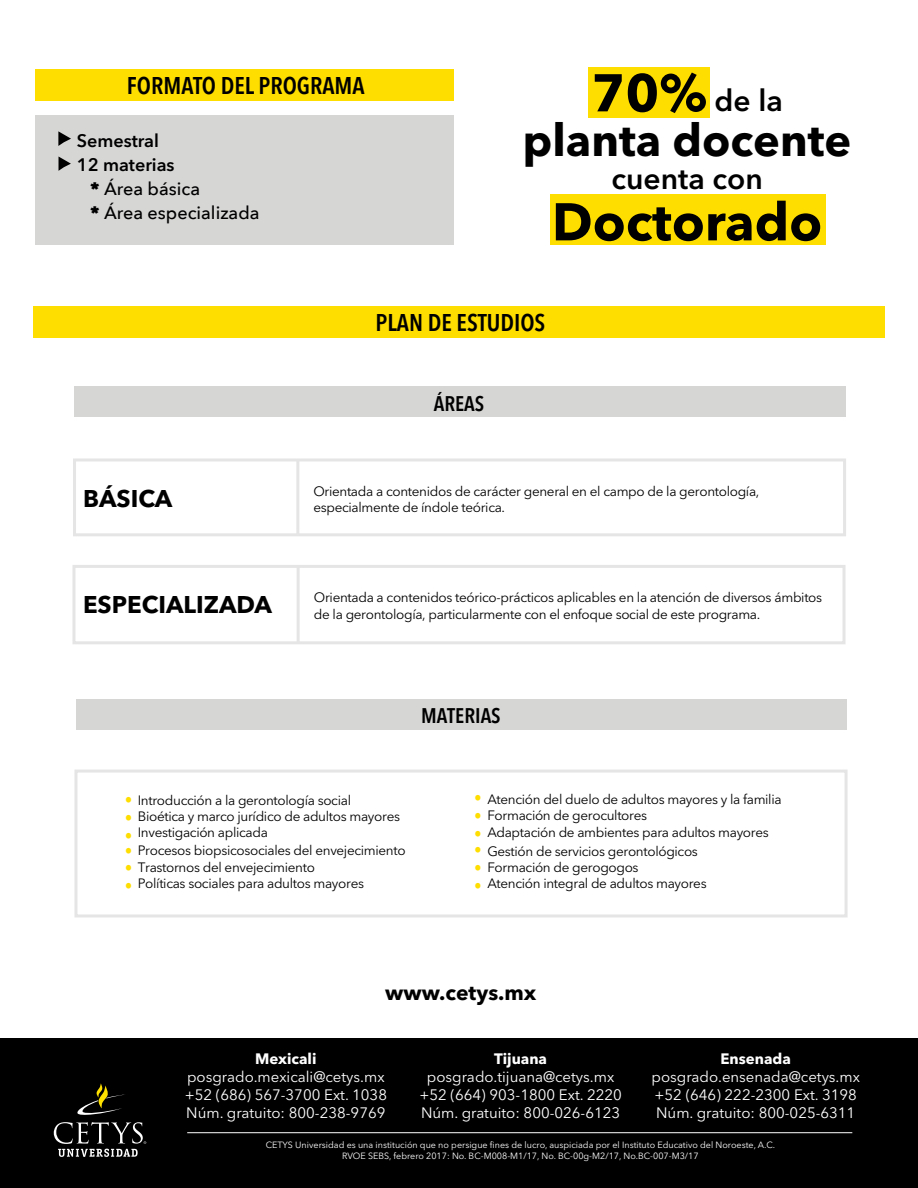
<style>
.page{position:relative;width:918px;height:1188px;background:#fff}
.page>*{position:absolute;margin:0;border:0;box-sizing:border-box;transform-origin:0 0}
.t1{font:700 52.5px "Avenir Next LT Pro";color:#000}
.t2{font:700 45px "Avenir Next LT Pro";color:#000}
.t3{font:600 30px "Avenir Next LT Pro";color:#000}
.t4{font:600 condensed 24px "Avenir Next LT Pro";color:#000}
.t5{font:700 24px "Avenir Next LT Pro";color:#000}
.t6{font:600 condensed 21px "Avenir Next LT Pro";color:#000}
.t7{font:700 21px "Avenir Next LT Pro";color:#000}
.t8{font:500 18px/24px "Avenir Next";color:#000}
.t9{font:600 18px/24px "Avenir Next LT Pro";color:#000}
.t10{font:15px/18px "Avenir Next LT Pro";color:#fff}
.t11{font:700 15px "Avenir Next LT Pro";color:#fff}
.t12{font:900 15px/18px "Gotham Narrow";color:#fedd00;text-align:justify}
.t13{font:13.5px/16.2px "Avenir Next LT Pro";letter-spacing:-.025em;color:#000}
.t14{font:9px/10.8px "Avenir Next LT Pro";color:#fff;text-align:center}
.s1{font-family:"Avenir Next LT Pro";font-weight:800}
.s2{font-weight:700;font-size:52.5px}
</style>
<div class="page">
<div style="left:0;top:1039px;width:918px;height:149px;background:#000"></div>
<svg style="left:54px;top:1083px;width:92px;height:74px"></svg>
<div style="left:35px;top:115px;width:418px;height:130px;background:#d6d6d5"></div>
<div style="left:35px;top:70px;width:418px;height:31px;background:#fedd00"></div>
<div style="left:588px;top:67px;width:122px;height:51px;background:#fedd00"></div>
<div style="left:550px;top:194px;width:275px;height:51px;background:#fedd00"></div>
<div style="left:33px;top:307px;width:852px;height:31px;background:#fedd00"></div>
<div style="left:76px;top:699px;width:770px;height:31px;background:#d6d6d5"></div>
<div style="left:74px;top:770px;width:774px;height:147px;border:3px solid #e5e5e5"></div>
<svg style="left:58px;top:131px;width:13px;height:15px"></svg>
<svg style="left:59px;top:157px;width:12px;height:14px"></svg>
<div style="left:75px;top:386px;width:771px;height:31px;background:#d6d6d5"></div>
<div style="left:73px;top:458px;width:773px;height:78px;border:3px solid #e5e5e5"></div>
<hr style="left:297px;top:567px;width:3px;height:76px;background:#e5e5e5">
<hr style="left:296px;top:460px;width:3px;height:76px;background:#e5e5e5">
<div style="left:72px;top:565px;width:774px;height:79px;border:3px solid #e5e5e5"></div>
<hr style="left:187px;top:1132px;width:665px;height:1px;background:#fff">
<h3 class="t4" style="left:127px;top:71px;width:239px">FORMATO DEL PROGRAMA</h3>
<h3 class="t9" style="left:77px;top:128px;width:99px">Semestral<br>12 materias</h3>
<h3 class="t8" style="left:90px;top:176px;width:171px"><span class="s1">*</span> Área básica<br><span class="s1">*</span> Área especializada</h3>
<h3 class="t3" style="left:591px;top:83px;width:193px"><span class="s2">70%</span> de la</h3>
<h2 class="t2" style="left:523px;top:113px;width:330px">planta docente</h2>
<h3 class="t3" style="left:611px;top:161px;width:153px">cuenta con</h3>
<h1 class="t1" style="left:552px;top:190px;width:272px">Doctorado</h1>
<h3 class="t4" style="left:376px;top:308px;width:171px">PLAN DE ESTUDIOS</h3>
<h3 class="t6" style="left:434px;top:391px;width:52px">ÁREAS</h3>
<h3 class="t5" style="left:83px;top:484px;width:91px">BÁSICA</h3>
<p class="t13" style="left:313px;top:483px;width:448px">Orientada a contenidos de carácter general en el campo de la gerontología, especialmente de índole teórica.</p>
<h3 class="t5" style="left:83px;top:589px;width:191px">ESPECIALIZADA</h3>
<p class="t13" style="left:314px;top:590px;width:510px">Orientada a contenidos teórico-prácticos aplicables en la atención de diversos ámbitos de la gerontología, particularmente con el enfoque social de este programa.</p>
<h3 class="t6" style="left:421px;top:703px;width:81px">MATERIAS</h3>
<p class="t12" style="left:125px;top:790px;width:8px">• • •</p>
<p class="t13" style="left:138px;top:792px;width:264px">Introducción a la gerontología social<br>Bioética y marco jurídico de adultos mayores<br>Investigación aplicada</p>
<p class="t12" style="left:125px;top:843px;width:8px;line-height:16.5px">• •</p>
<p class="t12" style="left:125px;top:876px;width:8px">•</p>
<p class="t13" style="left:138px;top:843px;width:269px">Procesos biopsicosociales del envejecimiento<br>Trastornos del envejecimiento<br>Políticas sociales para adultos mayores</p>
<p class="t12" style="left:474px;top:789px;width:8px">• • •</p>
<p class="t13" style="left:487px;top:791px;width:296px">Atención del duelo de adultos mayores y la familia<br>Formación de gerocultores<br>Adaptación de ambientes para adultos mayores</p>
<p class="t12" style="left:474px;top:840px;width:8px">• • •</p>
<p class="t13" style="left:487px;top:843px;width:221px">Gestión de servicios gerontológicos<br>Formación de gerogogos<br>Atención integral de adultos mayores</p>
<h3 class="t7" style="left:385px;top:980px;width:153px">www.cetys.mx</h3>
<p class="t11" style="left:255px;top:1050px;width:63px">Mexicali</p>
<p class="t10" style="left:185px;top:1068px;width:204px">posgrado.mexicali@cetys.mx +52 (686) 567-3700 Ext. 1038<br>Núm. gratuito: 800-238-9769</p>
<p class="t11" style="left:494px;top:1050px;width:54px">Tijuana</p>
<p class="t10" style="left:420px;top:1068px;width:204px;text-align:center">posgrado.tijuana@cetys.mx +52 (664) 903-1800 Ext. 2220<br>Núm. gratuito: 800-026-6123</p>
<p class="t11" style="left:721px;top:1050px;width:72px">Ensenada</p>
<p class="t10" style="left:652px;top:1068px;width:210px">posgrado.ensenada@cetys.mx +52 (646) 222-2300 Ext. 3198<br>Núm. gratuito: 800-025-6311</p>
<p class="t14" style="left:266px;top:1139px;width:511px">CETYS Universidad es una institución que no persigue fines de lucro, auspiciada por el Instituto Educativo del Noroeste, A.C.<br>RVOE SEBS, febrero 2017: No. BC-M008-M1/17, No. BC-00g-M2/17, No.BC-007-M3/17</p>
</div>
